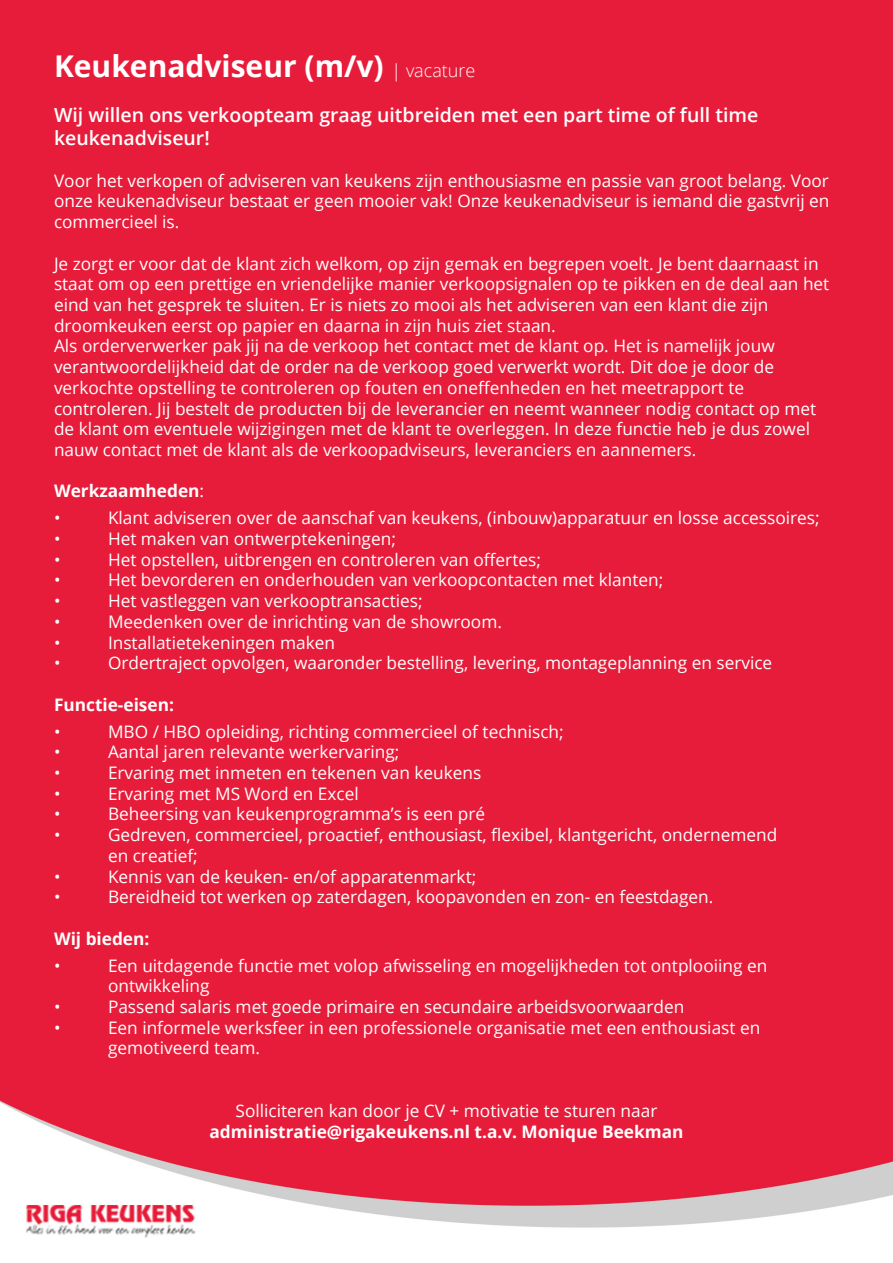
<style>
.page{position:relative;width:893px;height:1263px;background:#fff}
.page>*{position:absolute;margin:0;border:0;box-sizing:border-box;transform-origin:0 0}
.t1{font:700 30px "Open Sans";color:#fff}
.t2{font:600 19.5px/23.4px "Open Sans";color:#fff}
.t3{font:17.25px/20.7px "Open Sans";color:#fff}
.t4{font:700 17.25px/27px "Open Sans";color:#fff}
.s1{font-weight:300;font-size:18px}
.s2{font-weight:400}
</style>
<div class="page">
<div style="left:0;top:0;width:893px;height:1238px;background:#e71c3a"></div>
<h1 class="t1" style="left:54px;top:54px;width:423px">Keukenadviseur (m/v) <span class="s1">| vacature</span></h1>
<p class="t2" style="left:54px;top:105px;width:706px">Wij willen ons verkoopteam graag uitbreiden met een part time of full time keukenadviseur!</p>
<p class="t3" style="left:54px;top:172px;width:777px;text-align:justify">Voor het verkopen of adviseren van keukens zijn enthousiasme en passie van groot belang. Voor onze keukenadviseur bestaat er geen mooier vak! Onze keukenadviseur is iemand die gastvrij en commercieel is.</p>
<p class="t3" style="left:54px;top:255px;width:777px">Je zorgt er voor dat de klant zich welkom, op zijn gemak en begrepen voelt. Je bent daarnaast in staat om op een prettige en vriendelijke manier verkoopsignalen op te pikken en de deal aan het eind van het gesprek te sluiten. Er is niets zo mooi als het adviseren van een klant die zijn droomkeuken eerst op papier en daarna in zijn huis ziet staan.<br>Als orderverwerker pak jij na de verkoop het contact met de klant op. Het is namelijk jouw verantwoordelijkheid dat de order na de verkoop goed verwerkt wordt. Dit doe je door de verkochte opstelling te controleren op fouten en oneffenheden en het meetrapport te controleren. Jij bestelt de producten bij de leverancier en neemt wanneer nodig contact op met de klant om eventuele wijzigingen met de klant te overleggen. In deze functie heb je dus zowel nauw contact met de klant als de verkoopadviseurs, leveranciers en aannemers.</p>
<p class="t4" style="left:54px;top:479px;width:152px">Werkzaamheden<span class="s2">: •</span></p>
<p class="t3" style="left:108px;top:509px;width:713px">Klant adviseren over de aanschaf van keukens, (inbouw)apparatuur en losse accessoires;</p>
<p class="t3" style="left:54px;top:530px;width:8px">•</p>
<p class="t3" style="left:108px;top:530px;width:289px">Het maken van ontwerptekeningen;</p>
<p class="t3" style="left:54px;top:549px;width:8px">•</p>
<p class="t3" style="left:108px;top:549px;width:434px">Het opstellen, uitbrengen en controleren van offertes;</p>
<p class="t3" style="left:54px;top:571px;width:8px">•</p>
<p class="t3" style="left:108px;top:571px;width:557px">Het bevorderen en onderhouden van verkoopcontacten met klanten;</p>
<p class="t3" style="left:54px;top:592px;width:8px">•</p>
<p class="t3" style="left:108px;top:592px;width:316px">Het vastleggen van verkooptransacties;</p>
<p class="t3" style="left:54px;top:613px;width:8px">•</p>
<p class="t3" style="left:108px;top:613px;width:395px">Meedenken over de inrichting van de showroom.</p>
<p class="t3" style="left:54px;top:634px;width:8px">•</p>
<p class="t3" style="left:108px;top:634px;width:228px">Installatietekeningen maken</p>
<p class="t3" style="left:54px;top:654px;width:8px">•</p>
<p class="t3" style="left:108px;top:654px;width:666px">Ordertraject opvolgen, waaronder bestelling, levering, montageplanning en service</p>
<p class="t4" style="left:54px;top:693px;width:121px">Functie-eisen:</p>
<p class="t3" style="left:54px;top:723px;width:8px">•</p>
<p class="t3" style="left:108px;top:723px;width:457px">MBO / HBO opleiding, richting commercieel of technisch;</p>
<p class="t3" style="left:54px;top:743px;width:8px">•</p>
<p class="t3" style="left:108px;top:743px;width:293px">Aantal jaren relevante werkervaring;</p>
<p class="t3" style="left:54px;top:764px;width:8px">•</p>
<p class="t3" style="left:108px;top:764px;width:375px">Ervaring met inmeten en tekenen van keukens</p>
<p class="t3" style="left:54px;top:785px;width:8px">•</p>
<p class="t3" style="left:108px;top:785px;width:252px">Ervaring met MS Word en Excel</p>
<p class="t3" style="left:54px;top:805px;width:8px">•</p>
<p class="t3" style="left:108px;top:805px;width:379px">Beheersing van keukenprogramma’s is een pré</p>
<p class="t3" style="left:54px;top:824px;width:8px">•</p>
<p class="t3" style="left:108px;top:824px;width:671px">Gedreven, commercieel, proactief, enthousiast, flexibel, klantgericht, ondernemend en creatief;</p>
<p class="t3" style="left:54px;top:868px;width:8px">•</p>
<p class="t3" style="left:108px;top:868px;width:370px">Kennis van de keuken- en/of apparatenmarkt;</p>
<p class="t3" style="left:54px;top:888px;width:8px">•</p>
<p class="t3" style="left:108px;top:888px;width:607px">Bereidheid tot werken op zaterdagen, koopavonden en zon- en feestdagen.</p>
<p class="t4" style="left:54px;top:927px;width:97px">Wij bieden:</p>
<p class="t3" style="left:54px;top:957px;width:8px">•</p>
<p class="t3" style="left:108px;top:957px;width:661px">Een uitdagende functie met volop afwisseling en mogelijkheden tot ontplooiing en ontwikkeling</p>
<p class="t3" style="left:54px;top:998px;width:8px">•</p>
<p class="t3" style="left:108px;top:998px;width:578px">Passend salaris met goede primaire en secundaire arbeidsvoorwaarden</p>
<p class="t3" style="left:54px;top:1019px;width:8px">•</p>
<p class="t3" style="left:108px;top:1019px;width:654px">Een informele werksfeer in een professionele organisatie met een enthousiast en gemotiveerd team.</p>
<p class="t3" style="left:236px;top:1102px;width:423px">Solliciteren kan door je CV + motivatie te sturen naar</p>
<p class="t4" style="left:209px;top:1120px;width:475px">administratie@rigakeukens.nl t.a.v. Monique Beekman</p>
</div>
